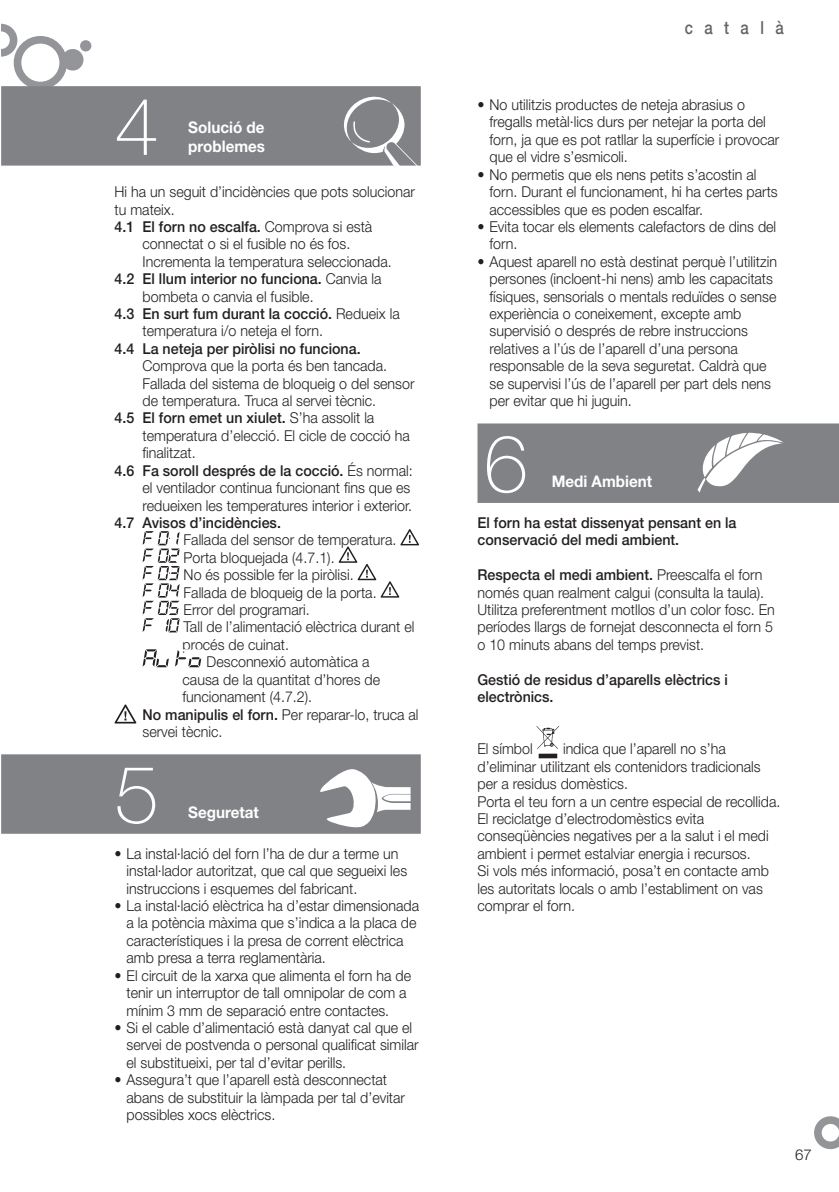
<style>
.page{position:relative;width:839px;height:1192px;background:#fff}
.page>*{position:absolute;margin:0;border:0;box-sizing:border-box;transform-origin:0 0}
.t1{font:100 80px "Helvetica Neue LT Std";color:#fff}
.t2{font:500 18px "Helvetica Neue LT Std";letter-spacing:.76em;color:#636466;scale:.83 1}
.t3{font:700 16px/19.2px "Helvetica Neue LT Std";color:#fff;scale:.95 1}
.t4{font:300 15px/17.4px "Helvetica Neue LT Std";color:#231f20;scale:.95 1}
.t5{font:500 15px/17.4px "Helvetica Neue LT Std";color:#231f20;scale:.95 1}
.t6{font:300 15px "Helvetica Neue LT Std";color:#231f20}
.s1{font-weight:300}
.s2{font-weight:500}
</style>
<div class="page">
<svg style="left:814px;top:1116px;width:25px;height:32px"></svg>
<svg style="left:1px;top:24px;width:16px;height:33px"></svg>
<div style="left:14px;top:36px;width:53px;height:53px;border:8px solid #939598;border-radius:50%"></div>
<div style="left:62px;top:49px;width:21px;height:22px;background:#939598;border-radius:50%"></div>
<div style="left:80px;top:40px;width:11px;height:11px;background:#939598;border-radius:50%"></div>
<div style="left:2px;top:87px;width:418px;height:77px;background:#808285"></div>
<div style="left:1px;top:86px;width:420px;height:79px;border:2px solid #808285"></div>
<div style="left:2px;top:755px;width:418px;height:77px;background:#808285"></div>
<div style="left:1px;top:754px;width:420px;height:79px;border:2px solid #808285"></div>
<svg style="left:338px;top:529px;width:81px;height:68px"></svg>
<svg style="left:143px;top:531px;width:37px;height:101px"></svg>
<svg style="left:143px;top:649px;width:59px;height:18px"></svg>
<svg style="left:114px;top:704px;width:23px;height:19px"></svg>
<div style="left:539px;top:753px;width:18px;height:5px;background:#231f20"></div>
<svg style="left:536px;top:726px;width:23px;height:22px"></svg>
<svg style="left:343px;top:96px;width:78px;height:70px"></svg>
<svg style="left:320px;top:769px;width:90px;height:59px"></svg>
<svg style="left:477px;top:423px;width:362px;height:80px;background:#8a8b8e"></svg>
<h1 class="t1" style="left:115px;top:98px;width:46px">4</h1>
<p class="t3" style="left:188px;top:119px;width:82px">Solució de problemes</p>
<p class="t4" style="left:115px;top:185px;width:318px">Hi ha un seguit d’incidències que pots solucionar</p>
<p class="t4" style="left:115px;top:202px;width:65px">tu mateix.</p>
<p class="t5" style="left:115px;top:220px;width:273px">4.1 El forn no escalfa. <span class="s1">Comprova si està</span></p>
<p class="t4" style="left:143px;top:237px;width:220px">connectat o si el fusible no és fos.</p>
<p class="t4" style="left:143px;top:254px;width:264px">Incrementa la temperatura seleccionada.</p>
<p class="t5" style="left:115px;top:272px;width:282px">4.2 El llum interior no funciona. <span class="s1">Canvia la</span></p>
<p class="t4" style="left:143px;top:289px;width:182px">bombeta o canvia el fusible.</p>
<p class="t5" style="left:115px;top:307px;width:302px">4.3 En surt fum durant la cocció. <span class="s1">Redueix la</span></p>
<p class="t4" style="left:143px;top:324px;width:192px">temperatura i/o neteja el forn.</p>
<p class="t5" style="left:115px;top:341px;width:261px">4.4 La neteja per piròlisi no funciona.</p>
<p class="t4" style="left:143px;top:359px;width:259px">Comprova que la porta és ben tancada.</p>
<p class="t4" style="left:143px;top:376px;width:288px">Fallada del sistema de bloqueig o del sensor</p>
<p class="t4" style="left:143px;top:394px;width:247px">de temperatura. Truca al servei tècnic.</p>
<p class="t5" style="left:115px;top:411px;width:275px">4.5 El forn emet un xiulet. <span class="s1">S’ha assolit la</span></p>
<p class="t4" style="left:143px;top:428px;width:283px">temperatura d’elecció. El cicle de cocció ha</p>
<p class="t4" style="left:143px;top:446px;width:57px">finalitzat.</p>
<p class="t5" style="left:115px;top:463px;width:315px">4.6 Fa soroll després de la cocció. <span class="s1">És normal:</span></p>
<p class="t4" style="left:143px;top:481px;width:283px">el ventilador continua funcionant fins que es</p>
<p class="t4" style="left:143px;top:498px;width:285px">redueixen les temperatures interior i exterior.</p>
<p class="t5" style="left:115px;top:515px;width:177px">4.7 Avisos d’incidències.</p>
<p class="t4" style="left:184px;top:533px;width:225px">Fallada del sensor de temperatura.</p>
<p class="t4" style="left:184px;top:550px;width:160px">Porta bloquejada (4.7.1).</p>
<p class="t4" style="left:184px;top:568px;width:180px">No és possible fer la piròlisi.</p>
<p class="t4" style="left:184px;top:585px;width:205px">Fallada de bloqueig de la porta.</p>
<p class="t4" style="left:184px;top:602px;width:134px">Error del programari.</p>
<p class="t4" style="left:184px;top:620px;width:244px">Tall de l’alimentació elèctrica durant el</p>
<p class="t4" style="left:183px;top:637px;width:113px">procés de cuinat.</p>
<p class="t4" style="left:207px;top:655px;width:173px">Desconnexió automàtica a</p>
<p class="t4" style="left:183px;top:672px;width:209px">causa de la quantitat d’hores de</p>
<p class="t4" style="left:183px;top:689px;width:138px">funcionament (4.7.2).</p>
<p class="t4" style="left:143px;top:707px;width:292px"><span class="s2">No manipulis el forn.</span> Per reparar-lo, truca al</p>
<p class="t4" style="left:143px;top:724px;width:86px">servei tècnic.</p>
<h1 class="t1" style="left:115px;top:765px;width:46px">5</h1>
<p class="t3" style="left:188px;top:804px;width:76px">Seguretat</p>
<p class="t4" style="left:127px;top:846px;width:297px;text-indent:-12px">• La instal·lació del forn l’ha de dur a terme un instal·lador autoritzat, que cal que segueixi les instruccions i esquemes del fabricant.</p>
<p class="t4" style="left:127px;top:898px;width:309px;text-indent:-12px">• La instal·lació elèctrica ha d’estar dimensionada a la potència màxima que s’indica a la placa de característiques i la presa de corrent elèctrica amb presa a terra reglamentària.</p>
<p class="t4" style="left:127px;top:968px;width:301px;text-indent:-12px">• El circuit de la xarxa que alimenta el forn ha de tenir un interruptor de tall omnipolar de com a mínim 3 mm de separació entre contactes.</p>
<p class="t4" style="left:127px;top:1020px;width:309px;text-indent:-12px">• Si el cable d’alimentació està danyat cal que el servei de postvenda o personal qualificat similar el substitueixi, per tal d’evitar perills.</p>
<p class="t4" style="left:127px;top:1072px;width:295px;text-indent:-12px">• Assegura’t que l’aparell està desconnectat abans de substituir la làmpada per tal d’evitar possibles xocs elèctrics.</p>
<p class="t2" style="left:685px;top:21px;width:121px">català</p>
<p class="t4" style="left:489px;top:98px;width:307px;text-indent:-12px">• No utilitzis productes de neteja abrasius o fregalls metàl·lics durs per netejar la porta del forn, ja que es pot ratllar la superfície i provocar que el vidre s’esmicoli.</p>
<p class="t4" style="left:489px;top:167px;width:305px;text-indent:-12px">• No permetis que els nens petits s’acostin al forn. Durant el funcionament, hi ha certes parts accessibles que es poden escalfar.</p>
<p class="t4" style="left:489px;top:220px;width:303px;text-indent:-12px">• Evita tocar els elements calefactors de dins del forn.</p>
<p class="t4" style="left:489px;top:254px;width:304px;text-indent:-12px">• Aquest aparell no està destinat perquè l’utilitzin persones (incloent-hi nens) amb les capacitats físiques, sensorials o mentals reduïdes o sense experiència o coneixement, excepte amb supervisió o després de rebre instruccions relatives a l’ús de l’aparell d’una persona responsable de la seva seguretat. Caldrà que se supervisi l’ús de l’aparell per part dels nens per evitar que hi juguin.</p>
<h1 class="t1" style="left:483px;top:435px;width:46px">6</h1>
<p class="t3" style="left:552px;top:473px;width:107px">Medi Ambient</p>
<p class="t5" style="left:477px;top:515px;width:274px">El forn ha estat dissenyat pensant en la conservació del medi ambient.</p>
<p class="t4" style="left:477px;top:568px;width:314px"><span class="s2">Respecta el medi ambient.</span> Preescalfa el forn només quan realment calgui (consulta la taula).<br>Utilitza preferentment motllos d’un color fosc. En períodes llargs de fornejat desconnecta el forn 5 o 10 minuts abans del temps previst.</p>
<p class="t5" style="left:477px;top:672px;width:265px">Gestió de residus d’aparells elèctrics i electrònics.</p>
<p class="t4" style="left:477px;top:742px;width:60px">El símbol</p>
<p class="t4" style="left:477px;top:742px;width:320px;text-indent:86px">indica que l’aparell no s’ha d’eliminar utilitzant els contenidors tradicionals per a residus domèstics.<br>Porta el teu forn a un centre especial de recollida.<br>El reciclatge d’electrodomèstics evita conseqüències negatives per a la salut i el medi ambient i permet estalviar energia i recursos.<br>Si vols més informació, posa’t en contacte amb les autoritats locals o amb l’establiment on vas comprar el forn.</p>
<p class="t6" style="left:795px;top:1148px;width:18px">67</p>
</div>
